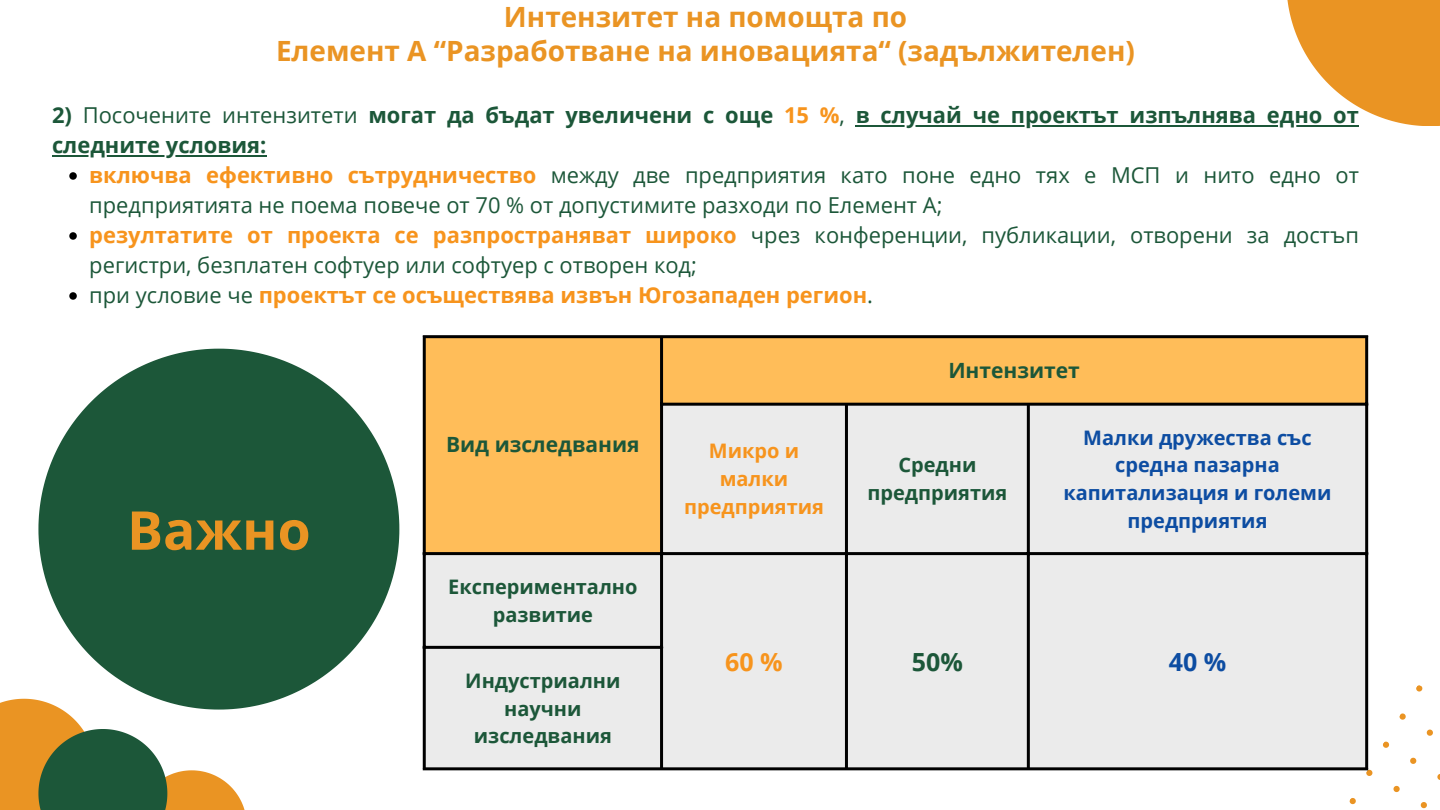
<style>
.page{position:relative;width:1440px;height:810px;background:#fff}
.page>*{position:absolute;margin:0;border:0;box-sizing:border-box;transform-origin:0 0}
.t1{font:700 53.5px "Open Sans";color:#ea9423}
.t2{font:700 27.9px/33.8px "Open Sans";color:#ea9423;text-align:center}
.t3{font:700 25px "Open Sans";color:#f7941d}
.t4{font:700 25px "Open Sans";color:#1c5739}
.t5{font:700 25px "Open Sans";color:#0d4da2}
.t6{font:21.9px/30px "Open Sans";color:#1c5739}
.t7{font:700 21.9px "Open Sans";color:#1c5739}
.t8{font:700 21.9px "Open Sans";color:#f7941d}
.t9{font:700 21px "Open Sans";color:#1c5739}
.t10{font:700 20px/27.8px "Open Sans";color:#1c5739;text-align:center}
.t11{font:700 20px/27.8px "Open Sans";color:#0d4da2;text-align:center}
.t12{font:700 20px/27.8px "Open Sans";color:#f7941d;text-align:center}
.s1{font-weight:400}
.s2{color:#f7941d}
.s3{font-weight:700}
.s4{font-weight:700;color:#f7941d}
.s5{font-weight:400;color:#1c5739}
</style>
<div class="page">
<svg style="left:1287px;top:0;width:153px;height:126px"></svg>
<svg style="left:0;top:699px;width:245px;height:111px"></svg>
<svg style="left:1265px;top:684px;width:175px;height:125px"></svg>
<div style="left:426px;top:338px;width:939px;height:66px;background:#ffbd59"></div>
<svg style="left:426px;top:404px;width:939px;height:363px;background:#ece6db"></svg>
<hr style="left:423px;top:338px;width:3px;height:429px;background:#000">
<hr style="left:660px;top:338px;width:3px;height:429px;background:#000">
<hr style="left:845px;top:406px;width:3px;height:361px;background:#000">
<hr style="left:1027px;top:406px;width:3px;height:361px;background:#000">
<hr style="left:1365px;top:338px;width:3px;height:429px;background:#000">
<hr style="left:423px;top:335px;width:945px;height:3px;background:#000">
<hr style="left:660px;top:403px;width:708px;height:3px;background:#000">
<hr style="left:423px;top:552px;width:945px;height:3px;background:#000">
<hr style="left:423px;top:646px;width:240px;height:3px;background:#000">
<hr style="left:423px;top:767px;width:945px;height:3px;background:#000">
<hr style="left:856px;top:125px;width:503px;height:1px;background:#1c5739">
<hr style="left:52px;top:155px;width:214px;height:1px;background:#1c5739">
<svg style="left:69px;top:172px;width:8px;height:8px"></svg>
<svg style="left:69px;top:232px;width:8px;height:8px"></svg>
<svg style="left:69px;top:292px;width:8px;height:8px"></svg>
<svg style="left:38px;top:349px;width:361px;height:360px;fill:#1c5739"></svg>
<p class="t2" style="left:276px;top:0;width:860px">Интензитет на помощта по<br>Елемент А “Разработване на иновацията“ (задължителен)</p>
<p class="t7" style="left:52px;top:100px;width:794px">2) <span class="s1">Посочените интензитети</span> могат да бъдат увеличени с още <span class="s2">15 %</span><span class="s1">,</span></p>
<p class="t7" style="left:856px;top:100px;width:505px">в случай че проектът изпълнява едно от</p>
<p class="t6" style="left:89px;top:130px;width:1271px;text-indent:-37px"><span class="s3">следните условия:<br></span><span class="s4">включва ефективно сътрудничество</span> между две предприятия като поне едно тях е МСП и нито едно от предприятията не поема повече от 70 % от допустимите разходи по Елемент А;<br><span class="s4">резултатите от проекта се разпространяват широко</span> чрез конференции, публикации, отворени за достъп регистри, безплатен софтуер или софтуер с отворен код;</p>
<p class="t8" style="left:89px;top:280px;width:785px"><span class="s5">при условие че</span> проектът се осъществява извън Югозападен регион<span class="s5">.</span></p>
<p class="t1" style="left:127px;top:493px;width:185px">Важно</p>
<h2 class="t9" style="left:446px;top:430px;width:195px">Вид изследвания</h2>
<p class="t10" style="left:448px;top:572px;width:191px">Експериментално развитие</p>
<p class="t10" style="left:465px;top:666px;width:157px">Индустриални научни изследвания</p>
<p class="t12" style="left:684px;top:437px;width:141px">Микро и малки предприятия</p>
<p class="t9" style="left:948px;top:356px;width:133px">Интензитет</p>
<p class="t10" style="left:867px;top:451px;width:141px">Средни предприятия</p>
<p class="t11" style="left:1063px;top:423px;width:270px">Малки дружества със средна пазарна капитализация и големи предприятия</p>
<p class="t3" style="left:725px;top:645px;width:59px">60 %</p>
<p class="t4" style="left:912px;top:645px;width:53px">50%</p>
<p class="t5" style="left:1169px;top:645px;width:59px">40 %</p>
</div>
